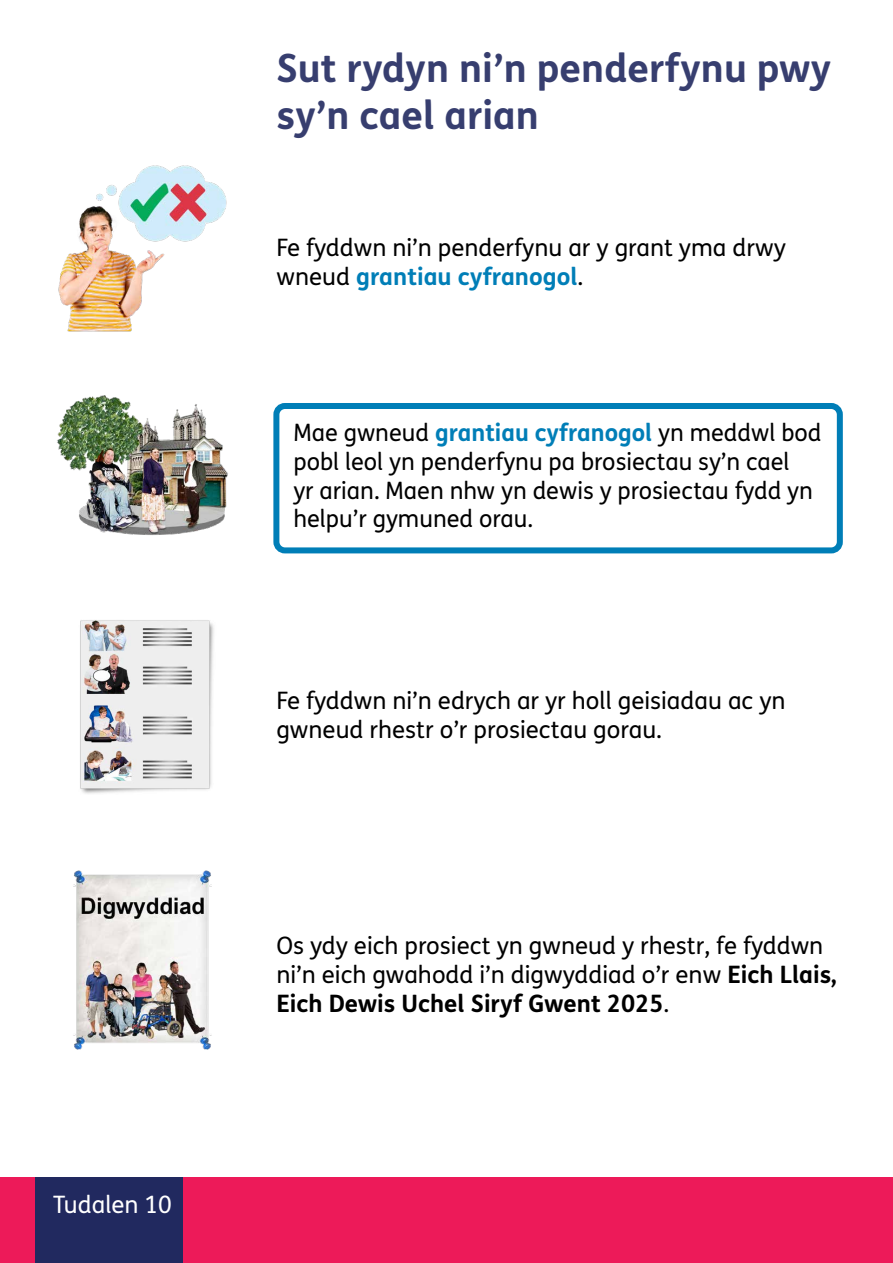
<style>
.page{position:relative;width:893px;height:1263px;background:#fff}
.page>*{position:absolute;margin:0;border:0;box-sizing:border-box;transform-origin:0 0}
.t1{font:700 39px/46.8px "FS Me Pro";color:#373e6f}
.Bodytext{font:24px/28.8px "FS Me Pro";color:#000}
.Box_text{font:24px/28.8px "FS Me Pro";color:#000}
.t2{font:24px "FS Me Pro";color:#fff}
.s1{font-weight:700;color:#007eb7}
.s2{font-weight:700}
</style>
<div class="page">
<div style="left:0;top:1177px;width:893px;height:86px;background:#ed1a59"></div>
<div style="left:35px;top:1177px;width:148px;height:86px;background:#21295f"></div>
<div style="left:273px;top:403px;width:570px;height:150px;border:6px solid #007eb7;border-radius:9px"></div>
<img style="left:57px;top:395px;width:171px;height:140px">
<img style="left:80px;top:620px;width:134px;height:174px">
<img style="left:58px;top:165px;width:169px;height:167px">
<img style="left:73px;top:871px;width:139px;height:178px">
<p class="t2" style="left:53px;top:1188px;width:120px">Tudalen 10</p>
<h2 class="t1" style="left:276px;top:43px;width:556px">Sut rydyn ni’n penderfynu pwy sy’n cael arian</h2>
<p class="Bodytext" style="left:276px;top:233px;width:511px">Fe fyddwn ni’n penderfynu ar y grant yma drwy wneud <span class="s1">grantiau cyfranogol</span>.</p>
<p class="Box_text" style="left:293px;top:418px;width:530px">Mae gwneud <span class="s1">grantiau cyfranogol</span> yn meddwl bod pobl leol yn penderfynu pa brosiectau sy’n cael<br>yr arian. Maen nhw yn dewis y prosiectau fydd yn helpu’r gymuned orau.</p>
<p class="Bodytext" style="left:276px;top:686px;width:511px">Fe fyddwn ni’n edrych ar yr holl geisiadau ac yn gwneud rhestr o’r prosiectau gorau.</p>
<p class="Bodytext" style="left:276px;top:931px;width:562px">Os ydy eich prosiect yn gwneud y rhestr, fe fyddwn ni’n eich gwahodd i’n digwyddiad o’r enw <span class="s2">Eich Llais,<br>Eich Dewis Uchel Siryf Gwent 2025</span>.</p>
</div>
